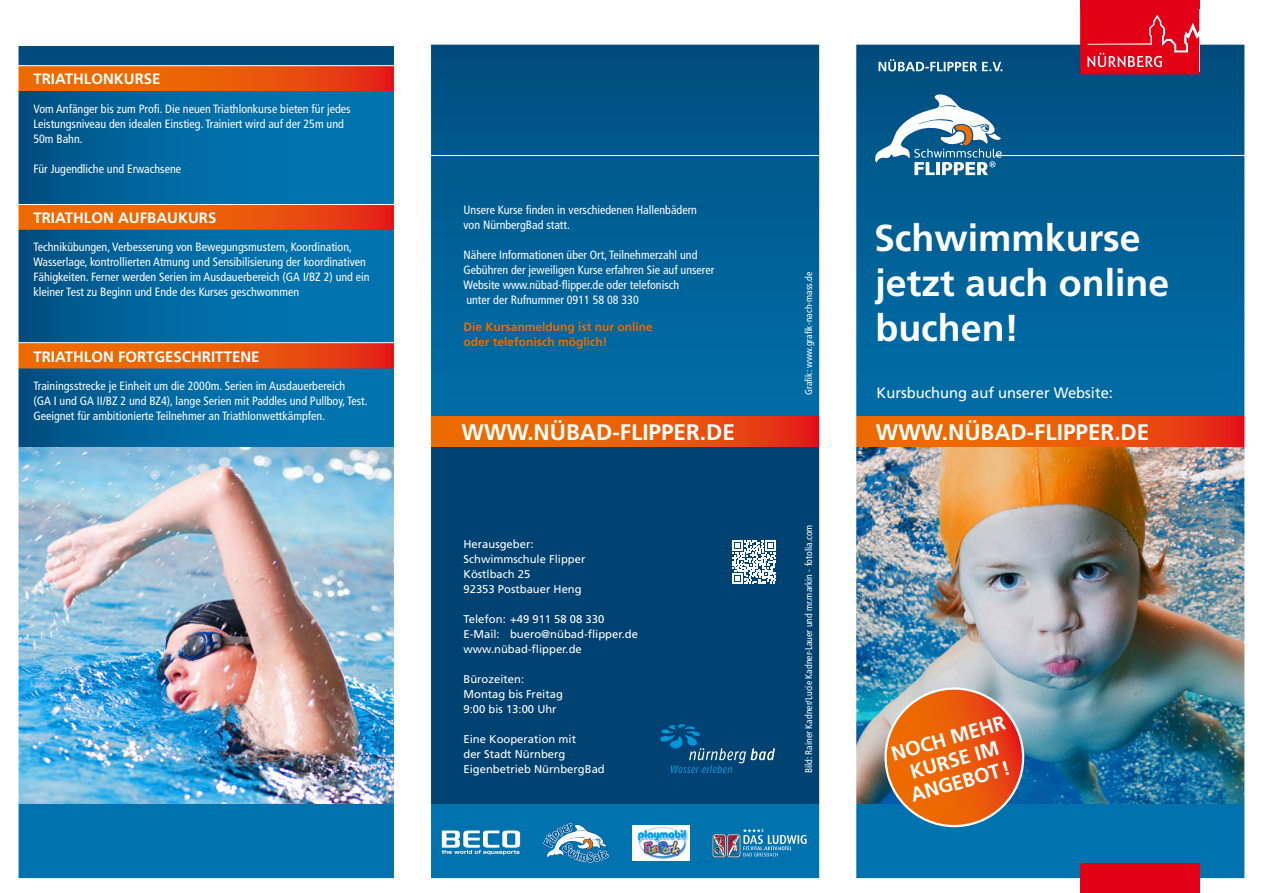
<style>
.page{position:relative;width:1263px;height:893px;background:#fff}
.page>*{position:absolute;margin:0;border:0;box-sizing:border-box;transform-origin:0 0}
.t1{font:700 37.5px/45px "Frutiger";color:#fff}
.t2{font:700 22.5px "Frutiger";color:#fff}
.t3{font:700 20.25px/22.5px "Frutiger";color:#fff;text-align:center}
.t4{font:700 15px "Frutiger LT";color:#fff}
.t5{font:15px "Frutiger";color:#fff}
.t6{font:condensed 12px/15px "Frutiger";color:#fff}
.t7{font:700 12px/15px "Frutiger";color:#ec6a00}
.t8{font:11.25px/15px "Frutiger";color:#fff}
.t9{font:condensed 9.75px "Frutiger";color:#fff}
</style>
<div class="page">
<img style="left:18px;top:0;width:1227px;height:893px">
<div style="left:1080px;top:863px;width:119px;height:30px;background:#e20017"></div>
<svg style="left:1080px;top:9px;width:119px;height:65px;background:#e4162b"></svg>
<div style="left:1080px;top:0;width:119px;height:9px;background:#e20017"></div>
<p class="t4" style="left:33px;top:70px;width:129px">TRIATHLONKURSE</p>
<p class="t6" style="left:33px;top:101px;width:319px">Vom Anfänger bis zum Profi. Die neuen Triathlonkurse bieten für jedes<br>Leistungsniveau den idealen Einstieg. Trainiert wird auf der 25m und<br>50m Bahn.</p>
<p class="t6" style="left:33px;top:161px;width:149px">Für Jugendliche und Erwachsene</p>
<p class="t4" style="left:33px;top:209px;width:184px">TRIATHLON AUFBAUKURS</p>
<p class="t6" style="left:33px;top:240px;width:338px">Technikübungen, Verbesserung von Bewegungsmustern, Koordination, Wasserlage, kontrollierten Atmung und Sensibilisierung der koordinativen Fähigkeiten. Ferner werden Serien im Ausdauerbereich (GA I/BZ 2) und ein kleiner Test zu Beginn und Ende des Kurses geschwommen</p>
<p class="t4" style="left:33px;top:347px;width:228px">TRIATHLON FORTGESCHRITTENE</p>
<p class="t6" style="left:33px;top:378px;width:336px">Trainingsstrecke je Einheit um die 2000m. Serien im Ausdauerbereich<br>(GA I und GA II/BZ 2 und BZ4), lange Serien mit Paddles und Pullboy, Test.<br>Geeignet für ambitionierte Teilnehmer an Triathlonwettkämpfen.</p>
<p class="t6" style="left:463px;top:202px;width:235px">Unsere Kurse finden in verschiedenen Hallenbädern von NürnbergBad statt.</p>
<p class="t6" style="left:463px;top:247px;width:252px">Nähere Informationen über Ort, Teilnehmerzahl und Gebühren der jeweiligen Kurse erfahren Sie auf unserer Website www.nübad-flipper.de oder telefonisch<br>unter der Rufnummer 0911 58 08 330</p>
<p class="t7" style="left:463px;top:319px;width:191px">Die Kursanmeldung ist nur online oder telefonisch möglich!</p>
<p class="t9" style="left:803px;top:395px;width:125px;rotate:-90deg">Grafik: www.grafik-nach-mass.de</p>
<h1 class="t1" style="left:874px;top:215px;width:297px">Schwimmkurse jetzt auch online buchen!</h1>
<p class="t5" style="left:876px;top:383px;width:238px">Kursbuchung auf unserer Website:</p>
<h2 class="t2" style="left:461px;top:419px;width:275px">WWW.NÜBAD-FLIPPER.DE</h2>
<h2 class="t2" style="left:876px;top:419px;width:275px">WWW.NÜBAD-FLIPPER.DE</h2>
<p class="t8" style="left:463px;top:536px;width:123px">Herausgeber:<br>Schwimmschule Flipper<br>Köstlbach 25<br>92353 Postbauer Heng</p>
<p class="t8" style="left:463px;top:611px;width:176px">Telefon: +49 911 58 08 330<br>E-Mail: buero@nübad-flipper.de www.nübad-flipper.de</p>
<p class="t8" style="left:463px;top:671px;width:101px">Bürozeiten:<br>Montag bis Freitag<br>9:00 bis 13:00 Uhr</p>
<p class="t8" style="left:463px;top:731px;width:143px">Eine Kooperation mit<br>der Stadt Nürnberg<br>Eigenbetrieb NürnbergBad</p>
<p class="t9" style="left:803px;top:773px;width:250px;rotate:-90deg">Bild: Rainer Kadner/Lucie Kadner-Lauer und mr.markin - fotolia.com</p>
<h3 class="t3" style="left:889px;top:743px;width:119px;rotate:-16deg">NOCH MEHR<br>KURSE IM<br>ANGEBOT!</h3>
</div>
